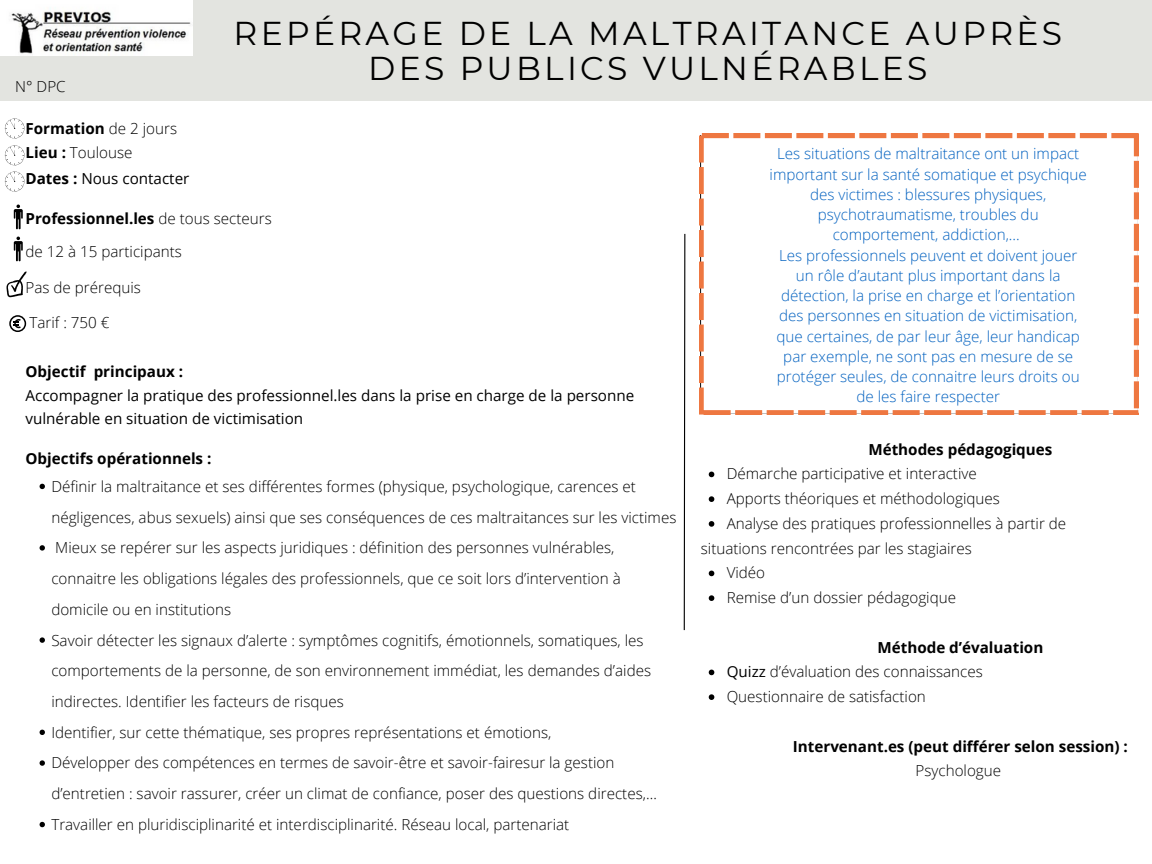
<style>
.page{position:relative;width:1152px;height:864px;background:#fff}
.page>*{position:absolute;margin:0;border:0;box-sizing:border-box;transform-origin:0 0}
.t1{font:33px/34.8px "Montserrat";letter-spacing:.1em;color:#000;text-align:center}
.t2{font:300 15.15px/30.8px "Open Sans";color:#000}
.t3{font:300 15.15px/20.2px "Open Sans";color:#0462c0;text-align:center}
.t4{font:15.15px/23px "Open Sans";color:#000}
.t5{font:700 15.15px "Open Sans";color:#000}
.s1{font-weight:700}
.s2{font-weight:400}
</style>
<div class="page">
<div style="left:0;top:0;width:1152px;height:101px;background:#e3e4e0"></div>
<img style="left:0;top:0;width:192px;height:55px">
<svg style="left:683px;top:233px;width:3px;height:398px"></svg>
<svg style="left:5px;top:118px;width:20px;height:21px"></svg>
<svg style="left:14px;top:205px;width:9px;height:24px"></svg>
<svg style="left:6px;top:271px;width:21px;height:26px"></svg>
<svg style="left:9px;top:315px;width:17px;height:17px"></svg>
<svg style="left:40px;top:484px;width:5px;height:5px"></svg>
<svg style="left:40px;top:545px;width:5px;height:6px"></svg>
<svg style="left:40px;top:637px;width:5px;height:6px"></svg>
<svg style="left:40px;top:730px;width:5px;height:5px"></svg>
<svg style="left:40px;top:760px;width:5px;height:6px"></svg>
<svg style="left:40px;top:822px;width:5px;height:5px"></svg>
<svg style="left:709px;top:472px;width:5px;height:5px"></svg>
<svg style="left:709px;top:496px;width:5px;height:6px"></svg>
<svg style="left:709px;top:521px;width:5px;height:6px"></svg>
<svg style="left:709px;top:571px;width:5px;height:5px"></svg>
<svg style="left:709px;top:595px;width:5px;height:6px"></svg>
<svg style="left:709px;top:670px;width:5px;height:5px"></svg>
<svg style="left:709px;top:694px;width:5px;height:6px"></svg>
<svg style="left:5px;top:145px;width:20px;height:47px"></svg>
<svg style="left:14px;top:237px;width:9px;height:24px"></svg>
<svg style="left:700px;top:134px;width:438px;height:281px"></svg>
<p class="t2" style="left:15px;top:71px;width:52px">N° DPC</p>
<h1 class="t1" style="left:234px;top:16px;width:830px">REPÉRAGE DE LA MALTRAITANCE AUPRÈS<br>DES PUBLICS VULNÉRABLES</h1>
<p class="t2" style="left:26px;top:117px;width:153px;line-height:23.5px"><span class="s1">Formation</span> de 2 jours<br><span class="s1">Lieu :</span> Toulouse</p>
<p class="t4" style="left:26px;top:167px;width:165px"><span class="s1">Dates :</span> Nous contacter</p>
<p class="t2" style="left:26px;top:202px;width:248px;line-height:33px"><span class="s1">Professionnel.les</span> de tous secteurs de 12 à 15 participants</p>
<p class="t2" style="left:26px;top:271px;width:117px">Pas de prérequis</p>
<p class="t2" style="left:29px;top:307px;width:82px">Tarif : 750 €</p>
<p class="t5" style="left:26px;top:361px;width:159px">Objectif principaux :</p>
<p class="t4" style="left:26px;top:384px;width:610px">Accompagner la pratique des professionnel.les dans la prise en charge de la personne vulnérable en situation de victimisation</p>
<p class="t5" style="left:26px;top:448px;width:187px">Objectifs opérationnels :</p>
<p class="t2" style="left:51px;top:471px;width:627px">Définir la maltraitance et ses différentes formes (physique, psychologique, carences et négligences, abus sexuels) ainsi que ses conséquences de ces maltraitances sur les victimes Mieux se repérer sur les aspects juridiques : définition des personnes vulnérables, connaitre les obligations légales des professionnels, que ce soit lors d’intervention à domicile ou en institutions<br>Savoir détecter les signaux d’alerte : symptômes cognitifs, émotionnels, somatiques, les comportements de la personne, de son environnement immédiat, les demandes d’aides indirectes. Identifier les facteurs de risques<br>Identifier, sur cette thématique, ses propres représentations et émotions,<br>Développer des compétences en termes de savoir-être et savoir-fairesur la gestion d’entretien : savoir rassurer, créer un climat de confiance, poser des questions directes,… Travailler en pluridisciplinarité et interdisciplinarité. Réseau local, partenariat</p>
<p class="t3" style="left:770px;top:143px;width:319px">Les situations de maltraitance ont un impact important sur la santé somatique et psychique des victimes : blessures physiques, psychotraumatisme, troubles du comportement, addiction,...<br>Les professionnels peuvent et doivent jouer un rôle d’autant plus important dans la détection, la prise en charge et l’orientation des personnes en situation de victimisation, que certaines, de par leur âge, leur handicap par exemple, ne sont pas en mesure de se protéger seules, de connaitre leurs droits ou de les faire respecter</p>
<p class="t5" style="left:868px;top:439px;width:186px">Méthodes pédagogiques</p>
<p class="t2" style="left:727px;top:458px;width:252px">Démarche participative et interactive</p>
<p class="t2" style="left:727px;top:483px;width:275px">Apports théoriques et méthodologiques</p>
<p class="t2" style="left:727px;top:508px;width:341px">Analyse des pratiques professionnelles à partir de</p>
<p class="t2" style="left:701px;top:532px;width:273px">situations rencontrées par les stagiaires</p>
<p class="t2" style="left:727px;top:557px;width:40px">Vidéo</p>
<p class="t2" style="left:727px;top:582px;width:231px">Remise d’un dossier pédagogique</p>
<p class="t2" style="left:727px;top:634px;width:318px;line-height:24.8px;text-indent:151px"><span class="s1">Méthode d’évaluation<br></span><span class="s2">Quizz</span> d’évaluation des connaissances<br>Questionnaire de satisfaction</p>
<p class="t5" style="left:793px;top:736px;width:337px">Intervenant.es (peut différer selon session) :</p>
<p class="t2" style="left:916px;top:755px;width:87px">Psychologue</p>
</div>
